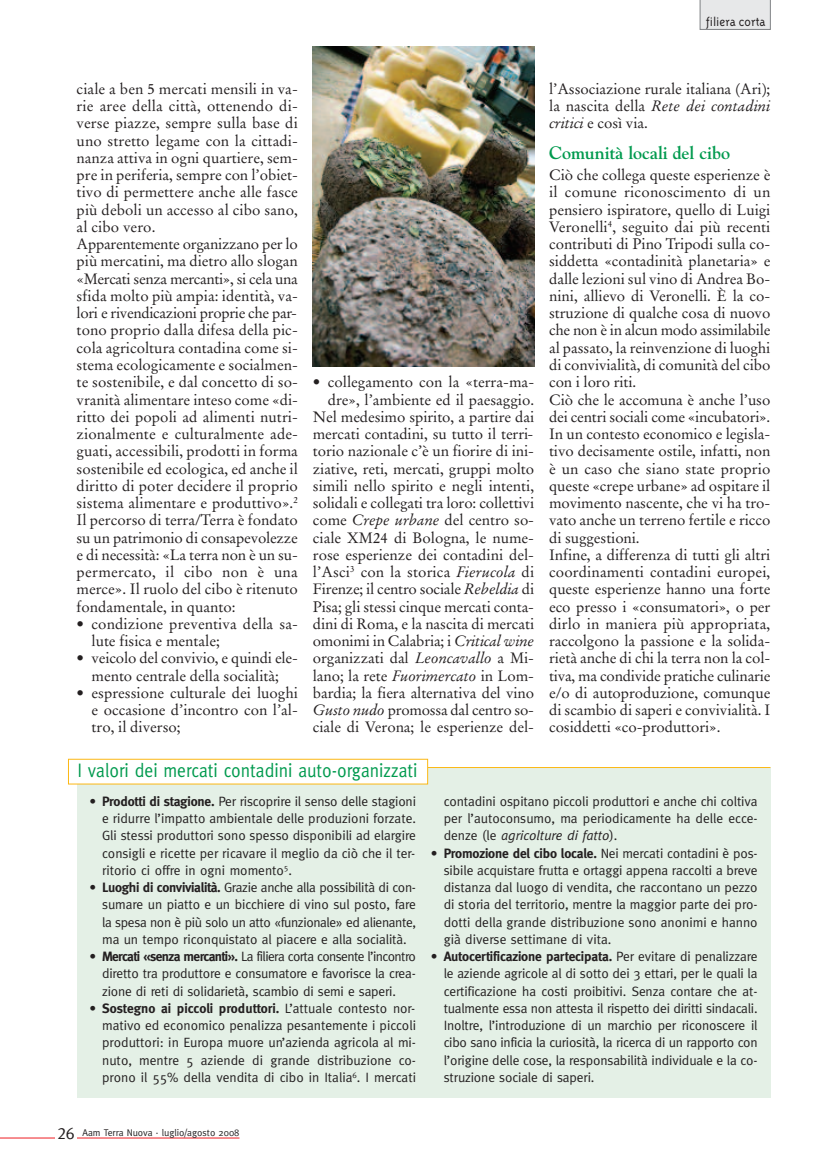
<style>
.page{position:relative;width:830px;height:1170px;background:#fff}
.page>*{position:absolute;margin:0;border:0;box-sizing:border-box;transform-origin:0 0}
.t1{font:19.5px "Meta";color:#009a4e;scale:.9 1}
.t2{font:700 18px "Goudy";letter-spacing:-.005em;color:#009a4e}
.t3{font:15px/17.2px "Stempel Garamond";letter-spacing:-.005em;color:#231f20}
.t4{font:13.5px/17.2px "Meta";color:#231f20;text-align:justify}
.t5{font:300 13.5px "Triplex";color:#231f20}
.t6{font:9.75px "Meta";color:#231f20}
.s1{font-style:italic}
.s2{font-weight:700}
.s3{font-family:"Meta Caps";font-size:16.5px}
</style>
<div class="page">
<hr style="left:77px;top:1137px;width:162px;height:1px;background:#ee1d23">
<hr style="left:0;top:1137px;width:55px;height:1px;background:#ee1d23">
<svg style="left:699px;top:0;width:71px;height:30px;background:#e2e3e4"></svg>
<div style="left:77px;top:767px;width:693px;height:330px;background:#e4f0e6"></div>
<hr style="left:77px;top:767px;width:693px;height:1px;background:#fcb814">
<div style="left:69px;top:759px;width:358px;height:24px;background:#fff"></div>
<div style="left:68px;top:758px;width:360px;height:26px;border:1px solid #fcb814"></div>
<img style="left:313px;top:47px;width:221px;height:319px">
<p class="t5" style="left:705px;top:13px;width:62px">filiera corta</p>
<p class="t3" style="left:77px;top:81px;width:223px">ciale a ben 5 mercati mensili in va&shy;rie aree della città, ottenendo di&shy;verse piazze, sempre sulla base di uno stretto legame con la cittadi&shy;nanza attiva in ogni quartiere, sem&shy;pre in periferia, sempre con l’obiet&shy;tivo di permettere anche alle fasce più deboli un accesso al cibo sano, al cibo vero.<br>Apparentemente organizzano per lo più mercatini, ma dietro allo slogan «Mercati senza mercanti», si cela una sfida molto più ampia: identità, va&shy;lori e rivendicazioni proprie che par&shy;tono proprio dalla difesa della pic&shy;cola agricoltura contadina come si&shy;stema ecologicamente e socialmen&shy;te sostenibile, e dal concetto di so&shy;vranità alimentare inteso come «di&shy;ritto dei popoli ad alimenti nutri&shy;zionalmente e culturalmente ade&shy;guati, accessibili, prodotti in forma sostenibile ed ecologica, ed anche il diritto di poter decidere il proprio sistema alimentare e produttivo».<sup>2<br></sup>Il percorso di terra/Terra è fondato su un patrimonio di consapevolezze e di necessità: «La terra non è un su&shy;permercato, il cibo non è una merce». Il ruolo del cibo è ritenuto fondamentale, in quanto:</p>
<p class="t3" style="left:91px;top:616px;width:208px;text-indent:-15px">• condizione preventiva della sa&shy;lute fisica e mentale;</p>
<p class="t3" style="left:77px;top:651px;width:223px;text-align:center">• veicolo del convivio, e quindi ele&shy;mento centrale della socialità;</p>
<p class="t3" style="left:91px;top:685px;width:208px;text-align:justify;text-indent:-15px">• espressione culturale dei luoghi e occasione d’incontro con l’al&shy;tro, il diverso;</p>
<p class="t3" style="left:313px;top:375px;width:223px;text-align:right">• collegamento con la «terra-ma&shy;dre», l’ambiente ed il paesaggio.<br>Nel medesimo spirito, a partire dai mercati contadini, su tutto il terri&shy;torio nazionale c’è un fiorire di ini&shy;ziative, reti, mercati, gruppi molto simili nello spirito e negli intenti, solidali e collegati tra loro: collettivi come <span class="s1">Crepe urbane</span> del centro so&shy;ciale XM24 di Bologna, le nume&shy;rose esperienze dei contadini del&shy;l’Asci<sup>3</sup> con la storica <span class="s1">Fierucola</span> di Firenze; il centro sociale <span class="s1">Rebeldia</span> di Pisa; gli stessi cinque mercati conta&shy;dini di Roma, e la nascita di mercati omonimi in Calabria; i <span class="s1">Critical wine </span>organizzati dal <span class="s1">Leoncavallo</span> a Mi&shy;lano; la rete <span class="s1">Fuorimercato</span> in Lom&shy;bardia; la fiera alternativa del vino <span class="s1">Gusto nudo</span> promossa dal centro so&shy;ciale di Verona; le esperienze del-</p>
<h1 class="t1" style="left:77px;top:759px;width:379px">I valori dei mercati contadini auto-organizzati</h1>
<p class="t3" style="left:549px;top:81px;width:223px;text-align:justify">l’Associazione rurale italiana (Ari); la nascita della <span class="s1">Rete dei contadini critici</span> e così via.</p>
<p class="t2" style="left:549px;top:142px;width:182px">Comunità locali del cibo</p>
<p class="t3" style="left:549px;top:168px;width:223px">Ciò che collega queste esperienze è il comune riconoscimento di un pensiero ispiratore, quello di Luigi Veronelli<sup>4</sup>, seguito dai più recenti contributi di Pino Tripodi sulla co&shy;siddetta «contadinità planetaria» e dalle lezioni sul vino di Andrea Bo&shy;nini, allievo di Veronelli. È la co&shy;struzione di qualche cosa di nuovo che non è in alcun modo assimilabile al passato, la reinvenzione di luoghi di convivialità, di comunità del cibo con i loro riti.<br>Ciò che le accomuna è anche l’uso dei centri sociali come «incubatori».<br>In un contesto economico e legisla&shy;tivo decisamente ostile, infatti, non è un caso che siano state proprio queste «crepe urbane» ad ospitare il movimento nascente, che vi ha tro&shy;vato anche un terreno fertile e ricco di suggestioni.<br>Infine, a differenza di tutti gli altri coordinamenti contadini europei, queste esperienze hanno una forte eco presso i «consumatori», o per dirlo in maniera più appropriata, raccolgono la passione e la solida&shy;rietà anche di chi la terra non la col&shy;tiva, ma condivide pratiche culinarie e/o di autoproduzione, comunque di scambio di saperi e convivialità. I cosiddetti «co-produttori».</p>
<p class="t4" style="left:102px;top:792px;width:315px;text-indent:-13px">• <span class="s2">Prodotti di stagione.</span> Per riscoprire il senso delle stagioni e ridurre l’impatto ambientale delle produzioni forzate.<br>Gli stessi produttori sono spesso disponibili ad elargire consigli e ricette per ricavare il meglio da ciò che il ter&shy;ritorio ci offre in ogni momento<sup>5</sup>.</p>
<p class="t4" style="left:102px;top:878px;width:315px;text-indent:-13px">• <span class="s2">Luoghi di convivialità.</span> Grazie anche alla possibilità di con&shy;sumare un piatto e un bicchiere di vino sul posto, fare la spesa non è più solo un atto «funzionale» ed alienante, ma un tempo riconquistato al piacere e alla socialità.</p>
<p class="t4" style="left:102px;top:947px;width:315px;text-indent:-13px">• <span class="s2">Mercati «senza mercanti».</span> La filiera corta consente l’incontro diretto tra produttore e consumatore e favorisce la crea&shy;zione di reti di solidarietà, scambio di semi e saperi.</p>
<p class="t4" style="left:102px;top:999px;width:315px;text-indent:-13px">• <span class="s2">Sostegno ai piccoli produttori.</span> L’attuale contesto nor&shy;mativo ed economico penalizza pesantemente i piccoli produttori: in Europa muore un’azienda agricola al mi&shy;nuto, mentre 5 aziende di grande distribuzione co&shy;prono il 55% della vendita di cibo in Italia<sup>6</sup>. I mercati</p>
<p class="t4" style="left:443px;top:792px;width:315px">contadini ospitano piccoli produttori e anche chi coltiva per l’autoconsumo, ma periodicamente ha delle ecce&shy;denze (le <span class="s1">agricolture di fatto</span>).</p>
<p class="t4" style="left:443px;top:844px;width:315px;text-indent:-13px">• <span class="s2">Promozione del cibo locale.</span> Nei mercati contadini è pos&shy;sibile acquistare frutta e ortaggi appena raccolti a breve distanza dal luogo di vendita, che raccontano un pezzo di storia del territorio, mentre la maggior parte dei pro&shy;dotti della grande distribuzione sono anonimi e hanno già diverse settimane di vita.</p>
<p class="t4" style="left:443px;top:947px;width:315px;text-indent:-13px">• <span class="s2">Autocertificazione partecipata.</span> Per evitare di penalizzare le aziende agricole al di sotto dei 3 ettari, per le quali la certificazione ha costi proibitivi. Senza contare che at&shy;tualmente essa non attesta il rispetto dei diritti sindacali.<br>Inoltre, l’introduzione di un marchio per riconoscere il cibo sano inficia la curiosità, la ricerca di un rapporto con l’origine delle cose, la responsabilità individuale e la co&shy;struzione sociale di saperi.</p>
<p class="t6" style="left:57px;top:1127px;width:183px"><span class="s3">26</span> Aam Terra Nuova · luglio/agosto 2008</p>
</div>
